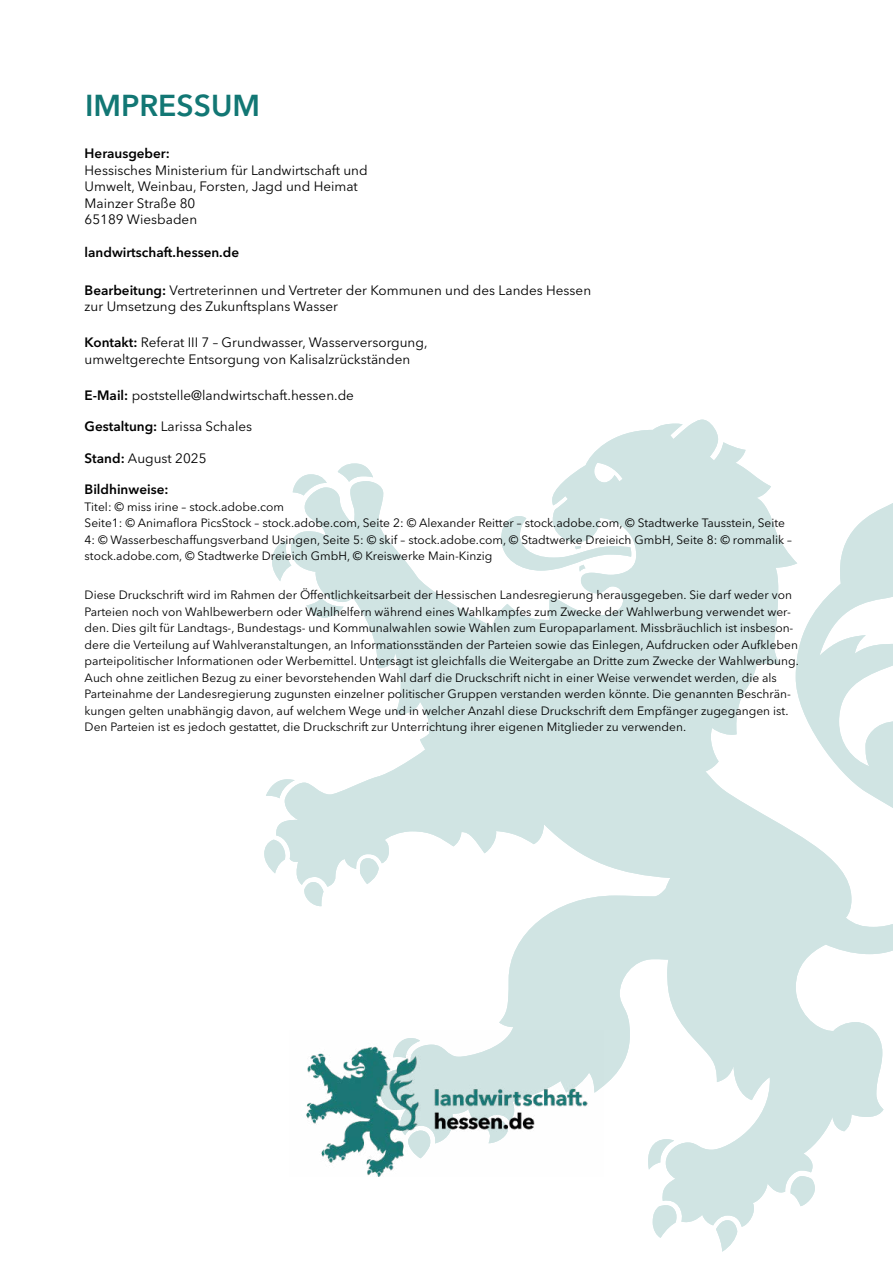
<style>
.page{position:relative;width:893px;height:1263px;background:#fff}
.page>*{position:absolute;margin:0;border:0;box-sizing:border-box;transform-origin:0 0}
.t1{font:600 30px "Avenir Next LT Pro";color:#127774}
.t2{font:13.5px/16.5px "Avenir Next LT Pro";color:#000}
.t3{font:600 13.5px "Avenir Next LT Pro";color:#000}
.t4{font:12px/16.5px "Avenir Next LT Pro";color:#000}
.s1{font-weight:600}
</style>
<div class="page">
<svg style="left:276px;top:482px;width:617px;height:745px"></svg>
<svg style="left:420px;top:419px;width:377px;height:386px;fill:#d0e4e3"></svg>
<svg style="left:501px;top:516px;width:130px;height:56px"></svg>
<svg style="left:338px;top:463px;width:35px;height:19px"></svg>
<svg style="left:293px;top:474px;width:34px;height:21px"></svg>
<svg style="left:272px;top:540px;width:19px;height:41px"></svg>
<svg style="left:306px;top:598px;width:38px;height:20px"></svg>
<svg style="left:264px;top:840px;width:23px;height:33px"></svg>
<svg style="left:266px;top:779px;width:29px;height:19px"></svg>
<svg style="left:303px;top:882px;width:20px;height:25px"></svg>
<svg style="left:359px;top:858px;width:20px;height:26px"></svg>
<svg style="left:646px;top:1139px;width:28px;height:31px"></svg>
<svg style="left:653px;top:1205px;width:25px;height:33px"></svg>
<svg style="left:716px;top:1220px;width:21px;height:32px"></svg>
<svg style="left:790px;top:1176px;width:25px;height:30px"></svg>
<img style="left:289px;top:1030px;width:315px;height:146px">
<h1 class="t1" style="left:85px;top:87px;width:176px">IMPRESSUM</h1>
<p class="t3" style="left:85px;top:145px;width:87px">Herausgeber:</p>
<p class="t2" style="left:85px;top:162px;width:285px">Hessisches Ministerium für Landwirtschaft und<br>Umwelt, Weinbau, Forsten, Jagd und Heimat<br>Mainzer Straße 80<br>65189 Wiesbaden</p>
<p class="t3" style="left:85px;top:244px;width:156px">landwirtschaft.hessen.de</p>
<p class="t2" style="left:85px;top:281px;width:508px"><span class="s1">Bearbeitung:</span> Vertreterinnen und Vertreter der Kommunen und des Landes Hessen zur Umsetzung des Zukunftsplans Wasser</p>
<p class="t2" style="left:85px;top:334px;width:344px"><span class="s1">Kontakt:</span> Referat III 7 – Grundwasser, Wasserversorgung, umweltgerechte Entsorgung von Kalisalzrückständen</p>
<p class="t2" style="left:85px;top:386px;width:271px"><span class="s1">E-Mail:</span> poststelle@landwirtschaft.hessen.de</p>
<p class="t2" style="left:85px;top:418px;width:169px"><span class="s1">Gestaltung:</span> Larissa Schales</p>
<p class="t2" style="left:85px;top:449px;width:123px"><span class="s1">Stand:</span> August 2025</p>
<p class="t3" style="left:85px;top:481px;width:85px">Bildhinweise:</p>
<p class="t4" style="left:85px;top:498px;width:709px">Titel: © miss irine – stock.adobe.com<br>Seite1: © Animaflora PicsStock – stock.adobe.com, Seite 2: © Alexander Reitter – stock.adobe.com, © Stadtwerke Tausstein, Seite 4: © Wasserbeschaffungsverband Usingen, Seite 5: © skif – stock.adobe.com, © Stadtwerke Dreieich GmbH, Seite 8: © rommalik – stock.adobe.com, © Stadtwerke Dreieich GmbH, © Kreiswerke Main-Kinzig</p>
<p class="t4" style="left:85px;top:587px;width:716px">Diese Druckschrift wird im Rahmen der Öffentlichkeitsarbeit der Hessischen Landesregierung herausgegeben. Sie darf weder von Parteien noch von Wahlbewerbern oder Wahlhelfern während eines Wahlkampfes zum Zwecke der Wahlwerbung verwendet wer&shy;den. Dies gilt für Landtags-, Bundestags- und Kommunalwahlen sowie Wahlen zum Europaparlament. Missbräuchlich ist insbeson&shy;dere die Verteilung auf Wahlveranstaltungen, an Informationsständen der Parteien sowie das Einlegen, Aufdrucken oder Aufkleben parteipolitischer Informationen oder Werbemittel. Untersagt ist gleichfalls die Weitergabe an Dritte zum Zwecke der Wahlwerbung.<br>Auch ohne zeitlichen Bezug zu einer bevorstehenden Wahl darf die Druckschrift nicht in einer Weise verwendet werden, die als Parteinahme der Landesregierung zugunsten einzelner politischer Gruppen verstanden werden könnte. Die genannten Beschrän&shy;kungen gelten unabhängig davon, auf welchem Wege und in welcher Anzahl diese Druckschrift dem Empfänger zugegangen ist.<br>Den Parteien ist es jedoch gestattet, die Druckschrift zur Unterrichtung ihrer eigenen Mitglieder zu verwenden.</p>
</div>
